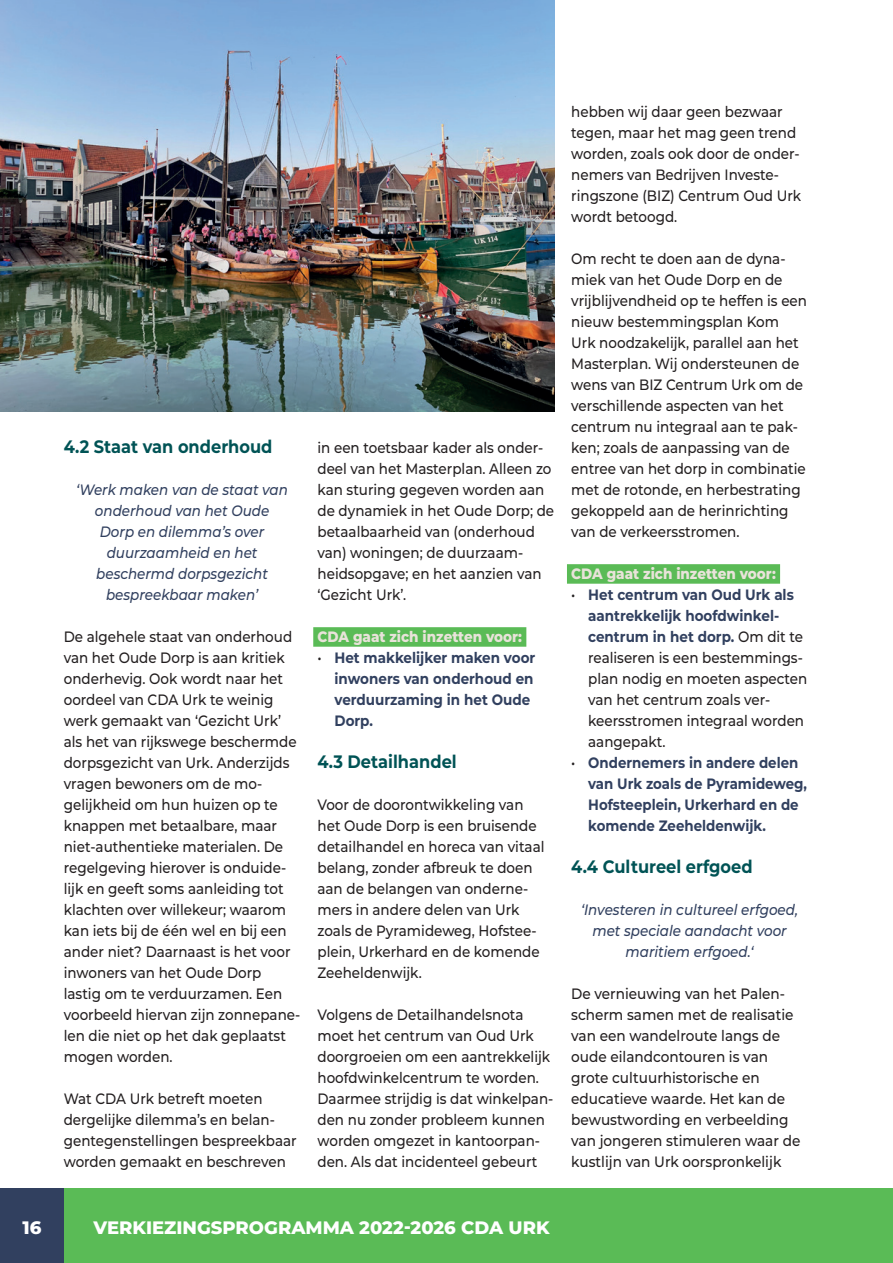
<style>
.page{position:relative;width:893px;height:1263px;background:#fff}
.page>*{position:absolute;margin:0;border:0;box-sizing:border-box;transform-origin:0 0}
.t1{font:700 18px "Montserrat";color:#005355;scale:.9 1}
.t2{font:800 18px "Montserrat";color:#fff}
.t3{font:500 15px/21px "Montserrat";color:#231f20;scale:.9 1}
.t4{font:500 15px/21px "Montserrat";color:#231f20;scale:.91 1}
.t5{font:italic 500 15px/21px "Montserrat";color:#31405f;text-align:center;scale:.9 1}
.t6{font:700 15px/21px "Montserrat";color:#31405f;scale:.89 1}
.t7{font:700 15px/21px "Montserrat";color:#31405f;scale:.9 1}
.t8{font:800 15px "Montserrat";color:#e9e3da;scale:.9 1}
.s1{font-weight:500;color:#231f20}
.s2{font-weight:700;color:#31405f}
</style>
<div class="page">
<div style="left:64px;top:1188px;width:829px;height:75px;background:#5abb56"></div>
<div style="left:0;top:1188px;width:64px;height:75px;background:#31405f"></div>
<div style="left:313px;top:627px;width:213px;height:20px;background:#5abb56"></div>
<div style="left:567px;top:564px;width:213px;height:20px;background:#5abb56"></div>
<img style="left:0;top:0;width:554px;height:411px">
<p class="t1" style="left:64px;top:434px;width:233px">4.2 Staat van onderhoud</p>
<p class="t5" style="left:76px;top:479px;width:237px">‘Werk maken van de staat van onderhoud van het Oude<br>Dorp en dilemma’s over duurzaamheid en het beschermd dorpsgezicht bespreekbaar maken’</p>
<p class="t3" style="left:64px;top:626px;width:264px">De algehele staat van onderhoud van het Oude Dorp is aan kritiek onderhevig. Ook wordt naar het oordeel van CDA Urk te weinig werk gemaakt van ‘Gezicht Urk’ als het van rijkswege beschermde dorpsgezicht van Urk. Anderzijds vragen bewoners om de mo&shy;gelijkheid om hun huizen op te knappen met betaalbare, maar niet-authentieke materialen. De regelgeving hierover is onduide&shy;lijk en geeft soms aanleiding tot klachten over willekeur; waarom kan iets bij de één wel en bij een ander niet? Daarnaast is het voor inwoners van het Oude Dorp lastig om te verduurzamen. Een voorbeeld hiervan zijn zonnepane&shy;len die niet op het dak geplaatst mogen worden.</p>
<p class="t3" style="left:64px;top:1088px;width:260px">Wat CDA Urk betreft moeten dergelijke dilemma’s en belan&shy;gentegenstellingen bespreekbaar worden gemaakt en beschreven</p>
<p class="t3" style="left:317px;top:437px;width:265px">in een toetsbaar kader als onder&shy;deel van het Masterplan. Alleen zo kan sturing gegeven worden aan de dynamiek in het Oude Dorp; de betaalbaarheid van (onderhoud van) woningen; de duurzaam&shy;heidsopgave; en het aanzien van ‘Gezicht Urk’.</p>
<p class="t8" style="left:317px;top:626px;width:229px">CDA gaat zich inzetten voor:</p>
<p class="t7" style="left:334px;top:646px;width:225px;text-indent:-17px"><span class="s1">•</span> Het makkelijker maken voor inwoners van onderhoud en verduurzaming in het Oude<br>Dorp.</p>
<p class="t1" style="left:317px;top:749px;width:156px">4.3 Detailhandel</p>
<p class="t3" style="left:317px;top:794px;width:254px">Voor de doorontwikkeling van het Oude Dorp is een bruisende detailhandel en horeca van vitaal belang, zonder afbreuk te doen aan de belangen van onderne&shy;mers in andere delen van Urk zoals de Pyramideweg, Hofstee&shy;plein, Urkerhard en de komende<br>Zeeheldenwijk.</p>
<p class="t3" style="left:317px;top:1004px;width:264px">Volgens de Detailhandelsnota moet het centrum van Oud Urk doorgroeien om een aantrekkelijk hoofdwinkelcentrum te worden.<br>Daarmee strijdig is dat winkelpan&shy;den nu zonder probleem kunnen worden omgezet in kantoorpan&shy;den. Als dat incidenteel gebeurt</p>
<p class="t3" style="left:571px;top:101px;width:257px">hebben wij daar geen bezwaar tegen, maar het mag geen trend worden, zoals ook door de onder&shy;nemers van Bedrijven Investe&shy;ringszone (BIZ) Centrum Oud Urk wordt betoogd.</p>
<p class="t3" style="left:571px;top:248px;width:264px">Om recht te doen aan de dyna&shy;miek van het Oude Dorp en de vrijblijvendheid op te heffen is een nieuw bestemmingsplan Kom<br>Urk noodzakelijk, parallel aan het<br>Masterplan. Wij ondersteunen de wens van BIZ Centrum Urk om de verschillende aspecten van het centrum nu integraal aan te pak&shy;ken; zoals de aanpassing van de entree van het dorp in combinatie met de rotonde, en herbestrating gekoppeld aan de herinrichting van de verkeersstromen.</p>
<p class="t8" style="left:571px;top:563px;width:229px">CDA gaat zich inzetten voor:</p>
<p class="t3" style="left:588px;top:584px;width:245px;text-indent:-17px">• <span class="s2">Het centrum van Oud Urk als aantrekkelijk hoofdwinkel&shy;centrum in het dorp.</span> Om dit te realiseren is een bestemmings&shy;plan nodig en moeten aspecten van het centrum zoals ver&shy;keersstromen integraal worden aangepakt.</p>
<p class="t6" style="left:588px;top:751px;width:247px;text-indent:-17px"><span class="s1">•</span> Ondernemers in andere delen van Urk zoals de Pyramideweg,<br>Hofsteeplein, Urkerhard en de komende Zeeheldenwijk.</p>
<p class="t1" style="left:571px;top:854px;width:203px">4.4 Cultureel erfgoed</p>
<p class="t5" style="left:581px;top:899px;width:243px">‘Investeren in cultureel erfgoed, met speciale aandacht voor maritiem erfgoed.‘</p>
<p class="t4" style="left:571px;top:983px;width:253px">De vernieuwing van het Palen&shy;scherm samen met de realisatie van een wandelroute langs de oude eilandcontouren is van grote cultuurhistorische en educatieve waarde. Het kan de bewustwording en verbeelding van jongeren stimuleren waar de kustlijn van Urk oorspronkelijk</p>
<p class="t2" style="left:22px;top:1215px;width:20px">16</p>
<p class="t2" style="left:94px;top:1215px;width:458px">VERKIEZINGSPROGRAMMA 2022-2026 CDA URK</p>
</div>
